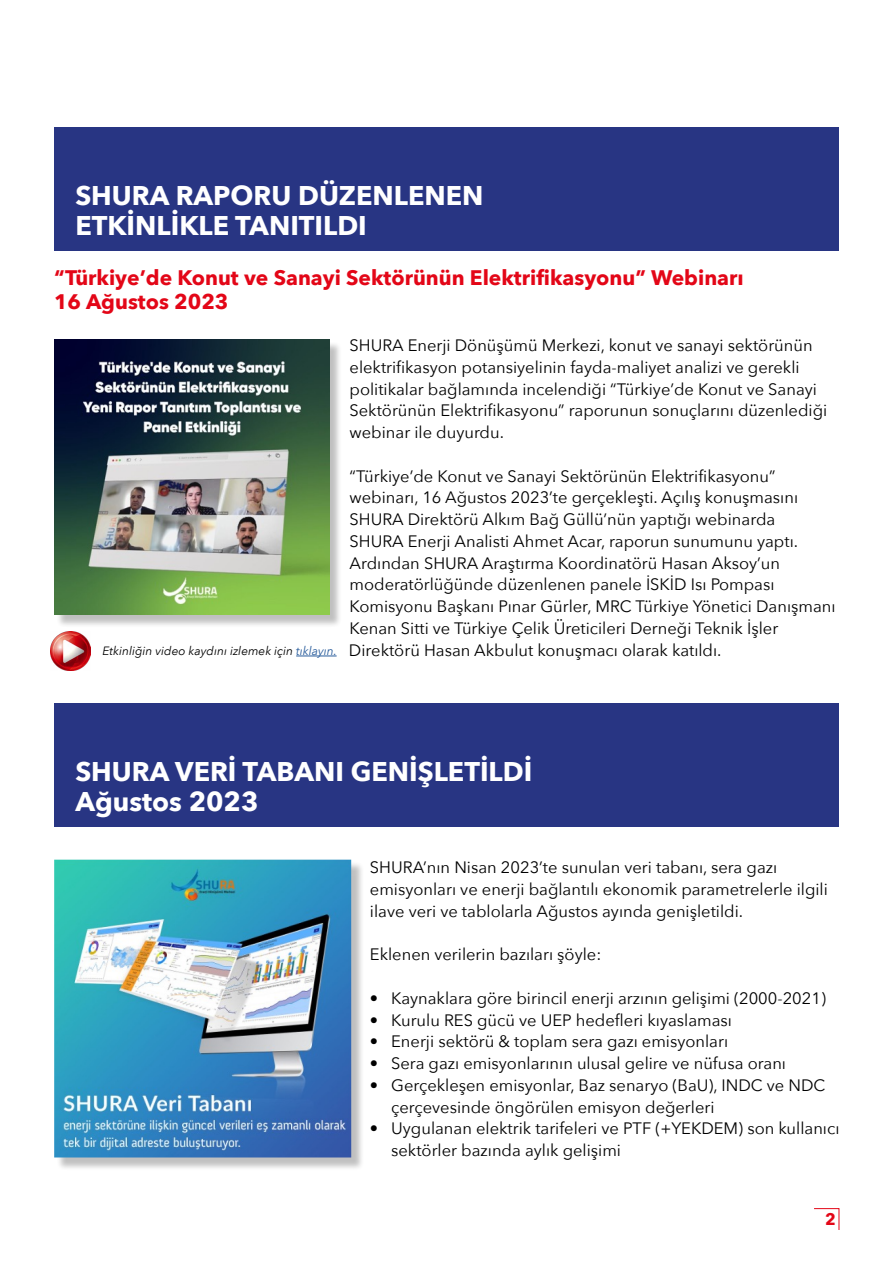
<style>
.page{position:relative;width:893px;height:1263px;background:#fff}
.page>*{position:absolute;margin:0;border:0;box-sizing:border-box;transform-origin:0 0}
.t1{font:700 27px/30px "Avenir Next";color:#fff}
.t2{font:700 21px/24px "Avenir Next";color:#e30617}
.t3{font:16.5px/21.8px "Avenir Next";color:#000}
.t4{font:700 16.5px "Avenir Next";color:#e30617}
.t5{font:italic 12px "Avenir Next";color:#000}
.s1{color:#275b9b}
</style>
<div class="page">
<svg style="left:814px;top:1208px;width:26px;height:22px"></svg>
<div style="left:54px;top:127px;width:784px;height:124px;background:#283583"></div>
<div style="left:54px;top:703px;width:784px;height:123px;background:#283583"></div>
<div style="left:56px;top:341px;width:286px;height:287px;background:#000;opacity:.25"></div>
<img style="left:54px;top:339px;width:275px;height:276px">
<div style="left:56px;top:861px;width:308px;height:310px;background:#000;opacity:.25"></div>
<img style="left:54px;top:860px;width:297px;height:297px">
<hr style="left:296px;top:656px;width:41px;height:1px;background:#275b9b">
<img style="left:51px;top:631px;width:39px;height:40px">
<h1 class="t1" style="left:75px;top:180px;width:410px">SHURA RAPORU DÜZENLENEN<br>ETKİNLİKLE TANITILDI</h1>
<p class="t2" style="left:54px;top:265px;width:691px">“Türkiye’de Konut ve Sanayi Sektörünün Elektrifikasyonu” Webinarı<br>16 Ağustos 2023</p>
<p class="t3" style="left:350px;top:334px;width:479px">SHURA Enerji Dönüşümü Merkezi, konut ve sanayi sektörünün elektrifikasyon potansiyelinin fayda-maliyet analizi ve gerekli politikalar bağlamında incelendiği “Türkiye’de Konut ve Sanayi Sektörünün Elektrifikasyonu” raporunun sonuçlarını düzenlediği webinar ile duyurdu.</p>
<p class="t3" style="left:349px;top:464px;width:488px">“Türkiye’de Konut ve Sanayi Sektörünün Elektrifikasyonu” webinarı, 16 Ağustos 2023’te gerçekleşti. Açılış konuşmasını SHURA Direktörü Alkım Bağ Güllü’nün yaptığı webinarda<br>SHURA Enerji Analisti Ahmet Acar, raporun sunumunu yaptı.<br>Ardından SHURA Araştırma Koordinatörü Hasan Aksoy’un moderatörlüğünde düzenlenen panele İSKİD Isı Pompası Komisyonu Başkanı Pınar Gürler, MRC Türkiye Yönetici Danışmanı Kenan Sitti ve Türkiye Çelik Üreticileri Derneği Teknik İşler Direktörü Hasan Akbulut konuşmacı olarak katıldı.</p>
<p class="t5" style="left:103px;top:641px;width:236px">Etkinliğin video kaydını izlemek için <span class="s1">tıklayın.</span></p>
<h1 class="t1" style="left:75px;top:756px;width:458px">SHURA VERİ TABANI GENİŞLETİLDİ<br>Ağustos 2023</h1>
<p class="t3" style="left:370px;top:856px;width:459px">SHURA’nın Nisan 2023’te sunulan veri tabanı, sera gazı emisyonları ve enerji bağlantılı ekonomik parametrelerle ilgili ilave veri ve tablolarla Ağustos ayında genişletildi.</p>
<p class="t3" style="left:370px;top:943px;width:233px">Eklenen verilerin bazıları şöyle:</p>
<p class="t3" style="left:370px;top:986px;width:457px">• Kaynaklara göre birincil enerji arzının gelişimi (2000-2021)</p>
<p class="t3" style="left:370px;top:1008px;width:364px">• Kurulu RES gücü ve UEP hedefleri kıyaslaması</p>
<p class="t3" style="left:370px;top:1030px;width:360px">• Enerji sektörü &amp; toplam sera gazı emisyonları</p>
<p class="t3" style="left:370px;top:1052px;width:418px">• Sera gazı emisyonlarının ulusal gelire ve nüfusa oranı</p>
<p class="t3" style="left:391px;top:1073px;width:436px;text-indent:-21px">• Gerçekleşen emisyonlar, Baz senaryo (BaU), INDC ve NDC çerçevesinde öngörülen emisyon değerleri</p>
<p class="t3" style="left:391px;top:1117px;width:450px;text-indent:-21px">• Uygulanan elektrik tarifeleri ve PTF (+YEKDEM) son kullanıcı sektörler bazında aylık gelişimi</p>
<p class="t4" style="left:825px;top:1205px;width:12px">2</p>
</div>
